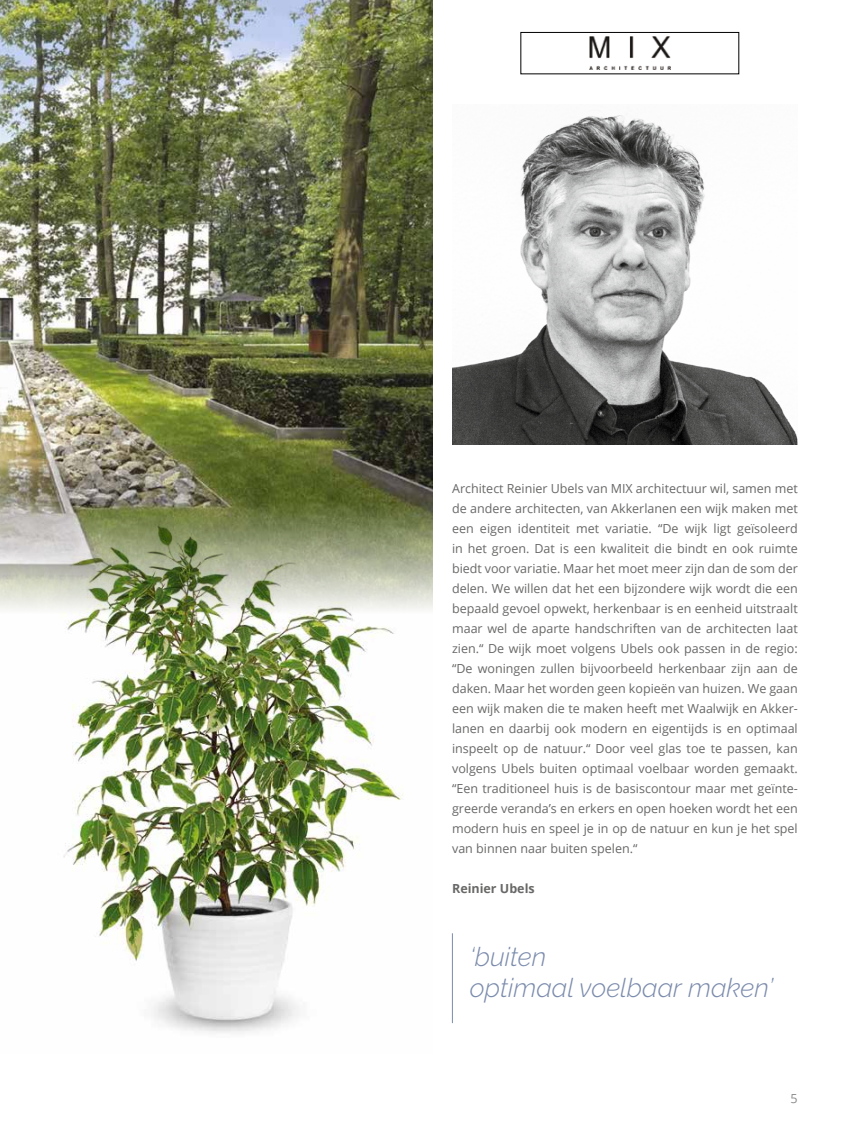
<style>
.page{position:relative;width:851px;height:1134px;background:#fff}
.page>*{position:absolute;margin:0;border:0;box-sizing:border-box;transform-origin:0 0}
.t1{font:italic 300 26.25px/31.5px "Raleway";color:#7b8bac}
.t2{font:12.5px/20px "Open Sans";color:#686867;text-align:justify}
.t3{font:700 12.5px "Open Sans";color:#686867}
.t4{font:12.5px "Open Sans";color:#8a8b8b}
</style>
<div class="page">
<hr style="left:452px;top:933px;width:1px;height:90px;background:#7b8bac">
<img style="left:0;top:0;width:432px;height:469px">
<img style="left:0;top:469px;width:432px;height:564px">
<img style="left:452px;top:115px;width:345px;height:329px">
<div style="left:520px;top:32px;width:219px;height:42px;border:1px solid #000"></div>
<img style="left:589px;top:37px;width:81px;height:32px">
<p class="t2" style="left:452px;top:478px;width:347px">Architect Reinier Ubels van MIX architectuur wil, samen met de andere architecten, van Akkerlanen een wijk maken met een eigen identiteit met variatie. “De wijk ligt geïsoleerd in het groen. Dat is een kwaliteit die bindt en ook ruimte biedt voor variatie. Maar het moet meer zijn dan de som der delen. We willen dat het een bijzondere wijk wordt die een bepaald gevoel opwekt, herkenbaar is en eenheid uitstraalt maar wel de aparte handschriften van de architecten laat zien.“ De wijk moet volgens Ubels ook passen in de regio: “De woningen zullen bijvoorbeeld herkenbaar zijn aan de daken. Maar het worden geen kopieën van huizen. We gaan een wijk maken die te maken heeft met Waalwijk en Akker&shy;lanen en daarbij ook modern en eigentijds is en optimaal inspeelt op de natuur.“ Door veel glas toe te passen, kan volgens Ubels buiten optimaal voelbaar worden gemaakt. “Een traditioneel huis is de basiscontour maar met geïnte&shy;greerde veranda’s en erkers en open hoeken wordt het een modern huis en speel je in op de natuur en kun je het spel van binnen naar buiten spelen.“</p>
<p class="t3" style="left:452px;top:880px;width:84px">Reinier Ubels</p>
<h1 class="t1" style="left:470px;top:941px;width:305px">‘buiten<br>optimaal voelbaar maken’</h1>
<p class="t4" style="left:790px;top:1090px;width:9px">5</p>
</div>
